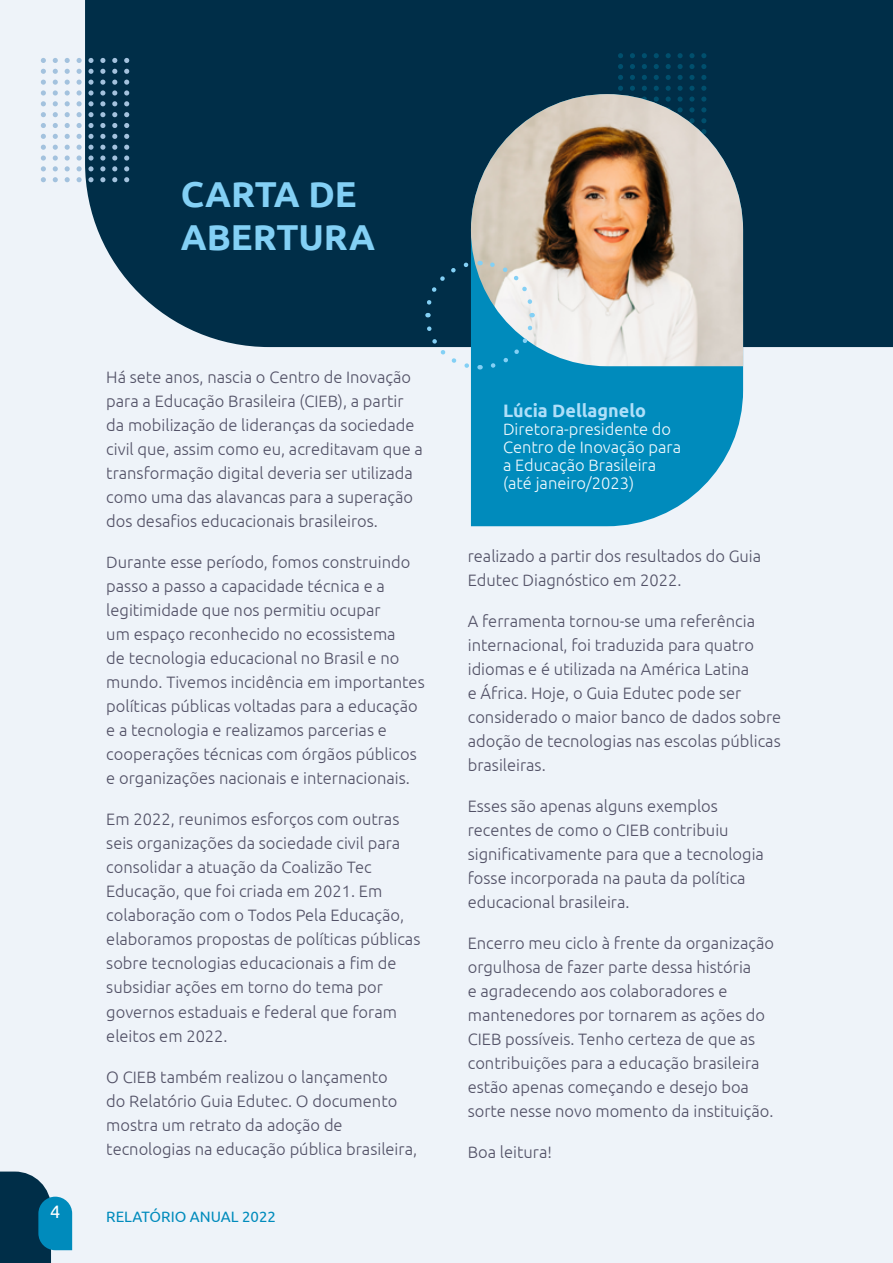
<style>
.page{position:relative;width:893px;height:1263px;background:#eef3f9}
.page>*{position:absolute;margin:0;border:0;box-sizing:border-box;transform-origin:0 0}
.t1{font:700 36px/43.2px "Ubuntu";color:#83d0f5}
.t2{font:700 18px "Ubuntu";color:#afdff9}
.t3{font:18px "Ubuntu";color:#fff}
.t4{font:300 16.5px/24px "Ubuntu";color:#525166}
.t5{font:300 16.5px/18px "Ubuntu";color:#f0f9fe}
.t6{font:15px "Ubuntu";color:#008bbc}
</style>
<div class="page">
<svg style="left:0;top:1171px;width:72px;height:92px"></svg>
<div style="left:85px;top:0;width:808px;height:347px;background:#002e48"></div>
<svg style="left:618px;top:53px;width:5px;height:5px"></svg>
<svg style="left:630px;top:53px;width:5px;height:5px"></svg>
<svg style="left:642px;top:53px;width:5px;height:5px"></svg>
<svg style="left:654px;top:53px;width:5px;height:5px"></svg>
<svg style="left:666px;top:53px;width:5px;height:5px"></svg>
<svg style="left:677px;top:53px;width:6px;height:5px"></svg>
<svg style="left:689px;top:53px;width:5px;height:5px"></svg>
<svg style="left:701px;top:53px;width:5px;height:5px"></svg>
<svg style="left:618px;top:64px;width:5px;height:5px"></svg>
<svg style="left:630px;top:64px;width:5px;height:5px"></svg>
<svg style="left:642px;top:64px;width:5px;height:5px"></svg>
<svg style="left:654px;top:64px;width:5px;height:5px"></svg>
<svg style="left:666px;top:64px;width:5px;height:5px"></svg>
<svg style="left:677px;top:64px;width:6px;height:5px"></svg>
<svg style="left:689px;top:64px;width:5px;height:5px"></svg>
<svg style="left:701px;top:64px;width:5px;height:5px"></svg>
<svg style="left:618px;top:75px;width:5px;height:5px"></svg>
<svg style="left:630px;top:75px;width:5px;height:5px"></svg>
<svg style="left:642px;top:75px;width:5px;height:5px"></svg>
<svg style="left:654px;top:75px;width:5px;height:5px"></svg>
<svg style="left:666px;top:75px;width:5px;height:5px"></svg>
<svg style="left:677px;top:75px;width:6px;height:5px"></svg>
<svg style="left:689px;top:75px;width:5px;height:5px"></svg>
<svg style="left:701px;top:75px;width:5px;height:5px"></svg>
<svg style="left:618px;top:86px;width:5px;height:5px"></svg>
<svg style="left:630px;top:86px;width:5px;height:5px"></svg>
<svg style="left:642px;top:86px;width:5px;height:5px"></svg>
<svg style="left:654px;top:86px;width:5px;height:5px"></svg>
<svg style="left:666px;top:86px;width:5px;height:5px"></svg>
<svg style="left:677px;top:86px;width:6px;height:5px"></svg>
<svg style="left:689px;top:86px;width:5px;height:5px"></svg>
<svg style="left:701px;top:86px;width:5px;height:5px"></svg>
<svg style="left:41px;top:58px;width:5px;height:5px"></svg>
<svg style="left:53px;top:58px;width:5px;height:5px"></svg>
<svg style="left:65px;top:58px;width:5px;height:5px"></svg>
<svg style="left:77px;top:58px;width:5px;height:5px"></svg>
<svg style="left:88px;top:58px;width:6px;height:5px"></svg>
<svg style="left:100px;top:58px;width:5px;height:5px"></svg>
<svg style="left:112px;top:58px;width:5px;height:5px"></svg>
<svg style="left:124px;top:58px;width:5px;height:5px"></svg>
<svg style="left:41px;top:69px;width:5px;height:5px"></svg>
<svg style="left:53px;top:69px;width:5px;height:5px"></svg>
<svg style="left:65px;top:69px;width:5px;height:5px"></svg>
<svg style="left:77px;top:69px;width:5px;height:5px"></svg>
<svg style="left:88px;top:69px;width:6px;height:5px"></svg>
<svg style="left:100px;top:69px;width:5px;height:5px"></svg>
<svg style="left:112px;top:69px;width:5px;height:5px"></svg>
<svg style="left:124px;top:69px;width:5px;height:5px"></svg>
<svg style="left:41px;top:80px;width:5px;height:26px"></svg>
<svg style="left:53px;top:80px;width:5px;height:26px"></svg>
<svg style="left:65px;top:80px;width:5px;height:26px"></svg>
<svg style="left:77px;top:80px;width:5px;height:26px"></svg>
<svg style="left:88px;top:80px;width:6px;height:26px"></svg>
<svg style="left:100px;top:80px;width:5px;height:26px"></svg>
<svg style="left:112px;top:80px;width:5px;height:26px"></svg>
<svg style="left:124px;top:80px;width:5px;height:26px"></svg>
<svg style="left:41px;top:112px;width:5px;height:5px"></svg>
<svg style="left:53px;top:112px;width:5px;height:5px"></svg>
<svg style="left:65px;top:112px;width:5px;height:5px"></svg>
<svg style="left:77px;top:112px;width:5px;height:5px"></svg>
<svg style="left:88px;top:112px;width:6px;height:5px"></svg>
<svg style="left:100px;top:112px;width:5px;height:5px"></svg>
<svg style="left:112px;top:112px;width:5px;height:5px"></svg>
<svg style="left:124px;top:112px;width:5px;height:5px"></svg>
<svg style="left:41px;top:123px;width:5px;height:5px"></svg>
<svg style="left:53px;top:123px;width:5px;height:5px"></svg>
<svg style="left:65px;top:123px;width:5px;height:5px"></svg>
<svg style="left:77px;top:123px;width:5px;height:5px"></svg>
<svg style="left:88px;top:123px;width:6px;height:5px"></svg>
<svg style="left:100px;top:123px;width:5px;height:5px"></svg>
<svg style="left:112px;top:123px;width:5px;height:5px"></svg>
<svg style="left:124px;top:123px;width:5px;height:5px"></svg>
<svg style="left:41px;top:134px;width:5px;height:5px"></svg>
<svg style="left:53px;top:134px;width:5px;height:5px"></svg>
<svg style="left:65px;top:134px;width:5px;height:5px"></svg>
<svg style="left:77px;top:134px;width:5px;height:5px"></svg>
<svg style="left:88px;top:134px;width:6px;height:5px"></svg>
<svg style="left:100px;top:134px;width:5px;height:5px"></svg>
<svg style="left:112px;top:134px;width:5px;height:5px"></svg>
<svg style="left:124px;top:134px;width:5px;height:5px"></svg>
<svg style="left:41px;top:145px;width:5px;height:26px"></svg>
<svg style="left:53px;top:145px;width:5px;height:26px"></svg>
<svg style="left:65px;top:145px;width:5px;height:26px"></svg>
<svg style="left:77px;top:145px;width:5px;height:26px"></svg>
<svg style="left:88px;top:145px;width:6px;height:26px"></svg>
<svg style="left:100px;top:145px;width:5px;height:26px"></svg>
<svg style="left:112px;top:145px;width:5px;height:26px"></svg>
<svg style="left:124px;top:145px;width:5px;height:26px"></svg>
<svg style="left:41px;top:177px;width:5px;height:5px"></svg>
<svg style="left:53px;top:177px;width:5px;height:5px"></svg>
<svg style="left:65px;top:177px;width:5px;height:5px"></svg>
<svg style="left:77px;top:177px;width:5px;height:5px"></svg>
<svg style="left:88px;top:177px;width:6px;height:5px"></svg>
<svg style="left:100px;top:177px;width:5px;height:5px"></svg>
<svg style="left:112px;top:177px;width:5px;height:5px"></svg>
<svg style="left:124px;top:177px;width:5px;height:5px"></svg>
<svg style="left:471px;top:366px;width:272px;height:160px;background:#1594c1"></svg>
<img style="left:471px;top:94px;width:272px;height:272px">
<svg style="left:488px;top:313px;width:48px;height:58px"></svg>
<svg style="left:480px;top:258px;width:55px;height:49px"></svg>
<div style="left:423px;top:259px;width:49px;height:58px;background:#002e48"></div>
<svg style="left:424px;top:323px;width:57px;height:49px"></svg>
<h1 class="t1" style="left:181px;top:172px;width:196px">CARTA DE<br>ABERTURA</h1>
<p class="t4" style="left:106px;top:365px;width:318px">Há sete anos, nascia o Centro de Inovação para a Educação Brasileira (CIEB), a partir da mobilização de lideranças da sociedade civil que, assim como eu, acreditavam que a transformação digital deveria ser utilizada como uma das alavancas para a superação dos desafios educacionais brasileiros.</p>
<p class="t4" style="left:106px;top:550px;width:320px">Durante esse período, fomos construindo passo a passo a capacidade técnica e a legitimidade que nos permitiu ocupar<br>um espaço reconhecido no ecossistema<br>de tecnologia educacional no Brasil e no mundo. Tivemos incidência em importantes políticas públicas voltadas para a educação e a tecnologia e realizamos parcerias e cooperações técnicas com órgãos públicos e organizações nacionais e internacionais.</p>
<p class="t4" style="left:106px;top:807px;width:316px">Em 2022, reunimos esforços com outras seis organizações da sociedade civil para consolidar a atuação da Coalizão Tec Educação, que foi criada em 2021. Em colaboração com o Todos Pela Educação, elaboramos propostas de políticas públicas sobre tecnologias educacionais a fim de subsidiar ações em torno do tema por governos estaduais e federal que foram eleitos em 2022.</p>
<p class="t4" style="left:106px;top:1064px;width:312px">O CIEB também realizou o lançamento<br>do Relatório Guia Edutec. O documento mostra um retrato da adoção de tecnologias na educação pública brasileira,</p>
<p class="t3" style="left:50px;top:1200px;width:12px">4</p>
<p class="t6" style="left:106px;top:1207px;width:171px">RELATÓRIO ANUAL 2022</p>
<p class="t2" style="left:503px;top:400px;width:145px">Lúcia Dellagnelo</p>
<p class="t5" style="left:503px;top:420px;width:180px">Diretora-presidente do<br>Centro de Inovação para a Educação Brasileira (até janeiro/2023)</p>
<p class="t4" style="left:468px;top:544px;width:295px">realizado a partir dos resultados do Guia<br>Edutec Diagnóstico em 2022.</p>
<p class="t4" style="left:468px;top:609px;width:315px">A ferramenta tornou-se uma referência internacional, foi traduzida para quatro idiomas e é utilizada na América Latina<br>e África. Hoje, o Guia Edutec pode ser considerado o maior banco de dados sobre adoção de tecnologias nas escolas públicas brasileiras.</p>
<p class="t4" style="left:468px;top:794px;width:298px">Esses são apenas alguns exemplos recentes de como o CIEB contribuiu significativamente para que a tecnologia fosse incorporada na pauta da política educacional brasileira.</p>
<p class="t4" style="left:468px;top:931px;width:308px">Encerro meu ciclo à frente da organização orgulhosa de fazer parte dessa história<br>e agradecendo aos colaboradores e mantenedores por tornarem as ações do CIEB possíveis. Tenho certeza de que as contribuições para a educação brasileira estão apenas começando e desejo boa sorte nesse novo momento da instituição.</p>
<p class="t4" style="left:468px;top:1140px;width:86px">Boa leitura!</p>
</div>
